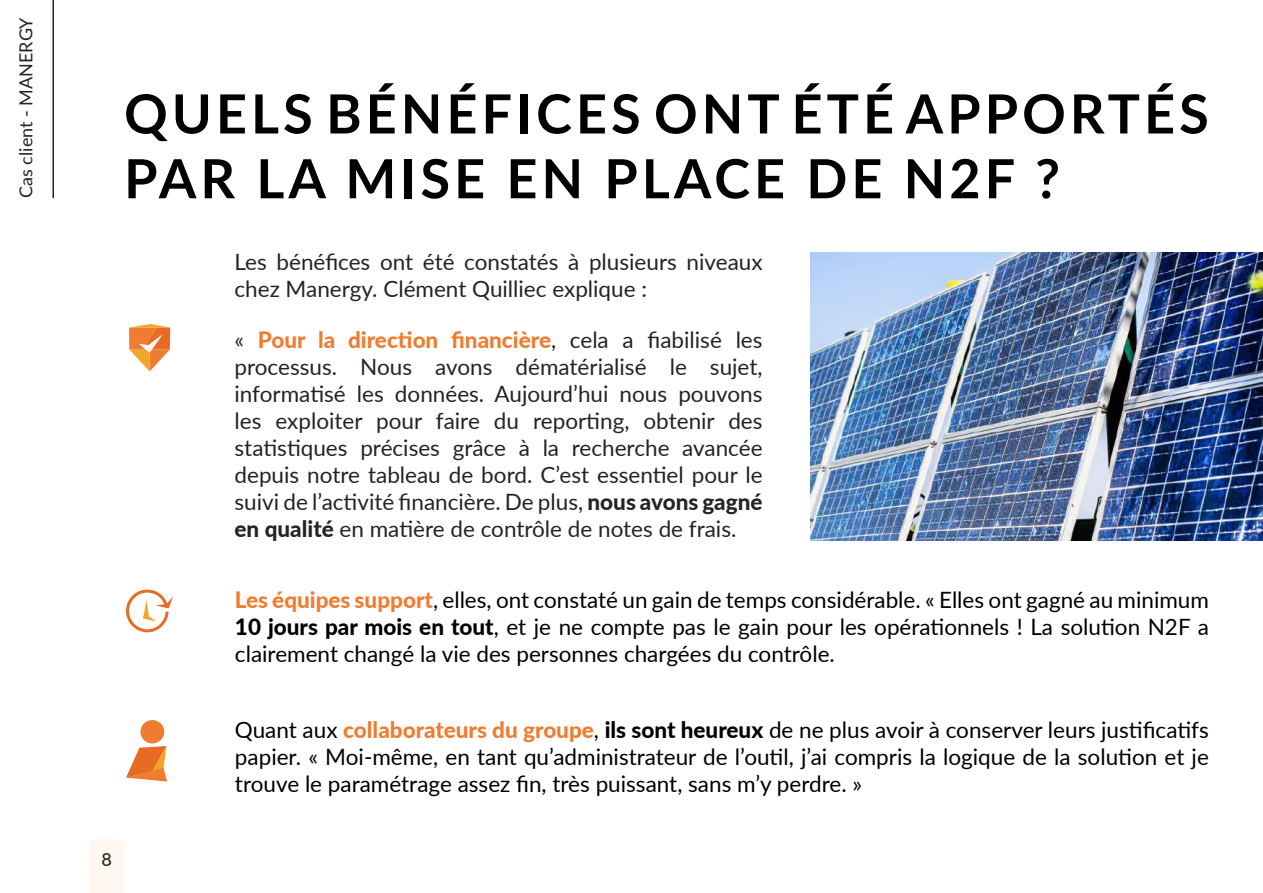
<style>
.page{position:relative;width:1263px;height:893px;background:#fff}
.page>*{position:absolute;margin:0;border:0;box-sizing:border-box;transform-origin:0 0}
.t1{font:700 54px/64.8px "Lato";letter-spacing:.075em;color:#000}
.t2{font:22.5px/27px "Lato";color:#000;text-align:justify}
.t3{font:22.5px/27px "Lato";color:#262320}
.t4{font:18px "Lato";color:#262320}
.t5{font:500 18px "Lato";color:#262320}
.s1{font-weight:800;color:#ef7c31}
.s2{font-weight:800}
</style>
<div class="page">
<hr style="left:53px;top:0;width:1px;height:198px;background:#262320">
<div style="left:89px;top:839px;width:35px;height:54px;background:#fff7f0"></div>
<img style="left:811px;top:252px;width:452px;height:288px">
<svg style="left:129px;top:324px;width:41px;height:47px"></svg>
<svg style="left:126px;top:720px;width:41px;height:61px"></svg>
<svg style="left:127px;top:589px;width:46px;height:44px"></svg>
<p class="t4" style="left:13px;top:198px;width:182px;rotate:-90deg">Cas client - MANERGY</p>
<h1 class="t1" style="left:124px;top:79px;width:1086px">QUELS BÉNÉFICES ONT ÉTÉ APPORTÉS<br>PAR LA MISE EN PLACE DE N2F ?</h1>
<p class="t3" style="left:235px;top:247px;width:530px">Les bénéfices ont été constatés à plusieurs niveaux chez Manergy. Clément Quilliec explique :</p>
<p class="t3" style="left:235px;top:325px;width:530px;text-align:justify">« <span class="s1">Pour la direction financière</span>, cela a fiabilisé les processus. Nous avons dématérialisé le sujet, informatisé les données. Aujourd’hui nous pouvons les exploiter pour faire du reporting, obtenir des statistiques précises grâce à la recherche avancée depuis notre tableau de bord. C’est essentiel pour le suivi de l’activité financière. De plus, <span class="s2">nous avons gagné en qualité</span> en matière de contrôle de notes de frais.</p>
<p class="t2" style="left:235px;top:585px;width:975px"><span class="s1">Les équipes support</span>, elles, ont constaté un gain de temps considérable. « Elles ont gagné au minimum <span class="s2">10 jours par mois en tout</span>, et je ne compte pas le gain pour les opérationnels ! La solution N2F a clairement changé la vie des personnes chargées du contrôle.</p>
<p class="t2" style="left:235px;top:715px;width:975px">Quant aux <span class="s1">collaborateurs du groupe</span>, <span class="s2">ils sont heureux</span> de ne plus avoir à conserver leurs justificatifs papier. « Moi-même, en tant qu’administrateur de l’outil, j’ai compris la logique de la solution et je trouve le paramétrage assez fin, très puissant, sans m’y perdre. »</p>
<p class="t5" style="left:101px;top:847px;width:12px">8</p>
</div>
